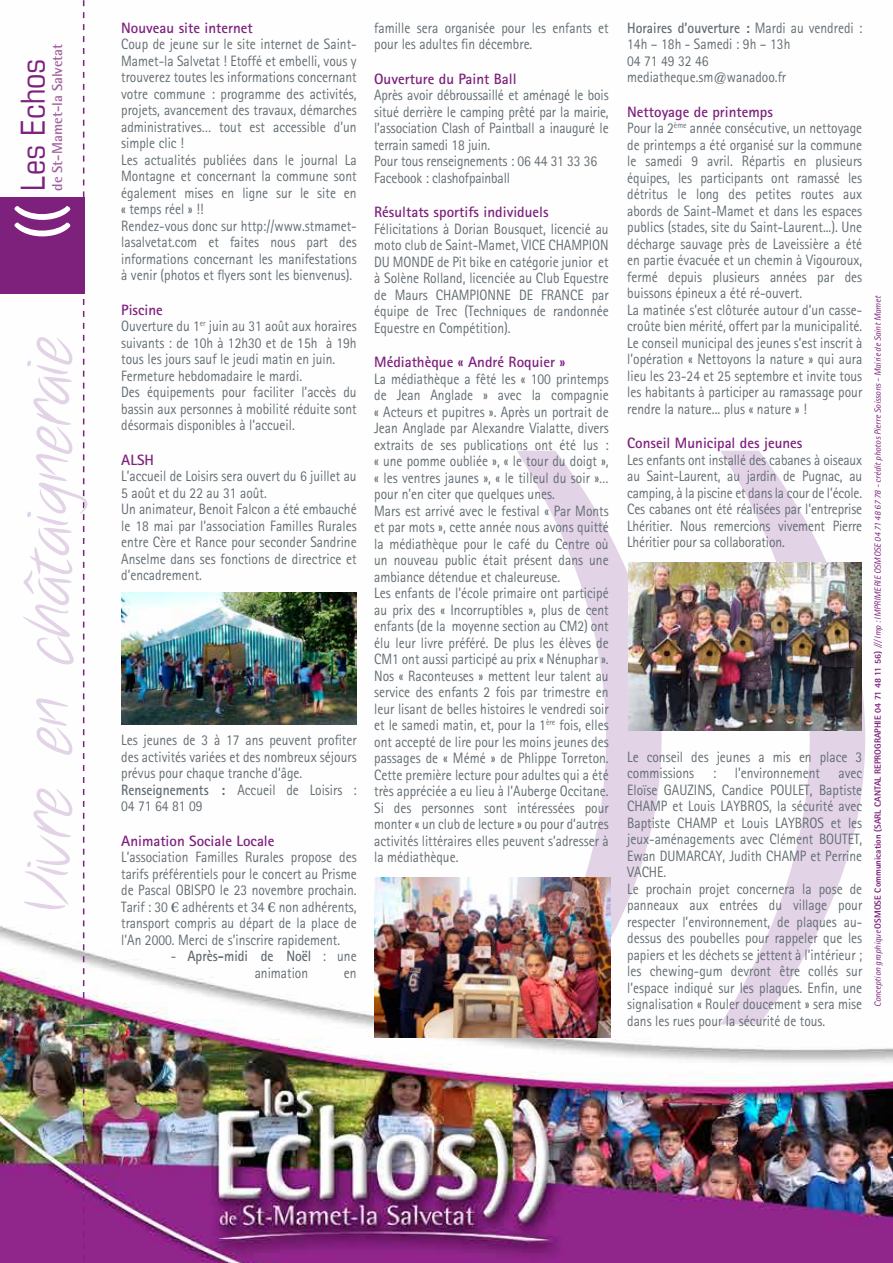
<style>
.page{position:relative;width:893px;height:1263px;background:#fff}
.page>*{position:absolute;margin:0;border:0;box-sizing:border-box;transform-origin:0 0}
.t1{font:611.55px "Microsoft Sans Serif";color:#e2d3e7}
.t2{font:67.5px "Notethis";color:#e2d3e7}
.t3{font:condensed 33.15px "Eurostile";color:#7e217d}
.t4{font:15px/16.5px "Rotis Sans Serif";color:#636d73;scale:.9 1}
.t5{font:700 15px "Rotis Sans Serif Std";color:#7e217d}
.t6{font:700 15px "Rotis Sans Serif Std";color:#636d73;scale:.9 1}
.t7{font:700 14.4px "Rotis Semi Sans Std";color:#a161a0}
.t8{font:italic 9px "Rotis Sans Serif";letter-spacing:-.005em;color:#7e217d}
.s1{font-family:"Rotis Sans Serif Std";font-weight:700}
.s2{font-family:"Minion Pro";font-weight:700;font-stretch:condensed}
.s3{font-family:"Rotis Sans Serif";font-weight:400}
.s4{font-family:"Rotis Sans Serif Std";font-weight:800;font-style:normal}
</style>
<div class="page">
<img style="left:0;top:0;width:893px;height:1263px">
<div style="left:0;top:197px;width:84px;height:96px;background:#7e217d"></div>
<svg style="left:14px;top:206px;width:56px;height:30px"></svg>
<svg style="left:83px;top:0;width:1px;height:1263px"></svg>
<img style="left:122px;top:592px;width:235px;height:132px">
<img style="left:374px;top:877px;width:236px;height:161px">
<img style="left:629px;top:562px;width:233px;height:168px">
<p class="t7" style="left:48px;top:191px;width:149px;rotate:-90deg">de St-Mamet-la Salvetat</p>
<h3 class="t3" style="left:13px;top:191px;width:134px;rotate:-90deg">Les Echos</h3>
<h2 class="t2" style="left:6px;top:911px;width:577px;rotate:-90deg">Vivre en châtaigneraie</h2>
<p class="t5" style="left:121px;top:18px;width:133px">Nouveau site internet</p>
<p class="t4" style="left:121px;top:36px;width:263px">Coup de jeune sur le site internet de Saint-Mamet-la Salvetat ! Etoffé et embelli, vous y trouverez toutes les informations concernant votre commune : programme des activités, projets, avancement des travaux, démarches administratives… tout est accessible d’un simple clic !<br>Les actualités publiées dans le journal La Montagne et concernant la commune sont également mises en ligne sur le site en « temps réel » !!<br>Rendez-vous donc sur http://www.stmamet&shy;lasalvetat.com et faites nous part des informations concernant les manifestations à venir (photos et flyers sont les bienvenus).</p>
<p class="t5" style="left:121px;top:300px;width:43px">Piscine</p>
<p class="t4" style="left:121px;top:318px;width:263px">Ouverture du 1<sup>er</sup> juin au 31 août aux horaires suivants : de 10h à 12h30 et de 15h à 19h tous les jours sauf le jeudi matin en juin.<br>Fermeture hebdomadaire le mardi.<br>Des équipements pour faciliter l’accès du bassin aux personnes à mobilité réduite sont désormais disponibles à l’accueil.</p>
<p class="t5" style="left:121px;top:450px;width:34px">ALSH</p>
<p class="t4" style="left:121px;top:468px;width:263px">L’accueil de Loisirs sera ouvert du 6 juillet au 5 août et du 22 au 31 août.<br>Un animateur, Benoit Falcon a été embauché le 18 mai par l’association Familles Rurales entre Cère et Rance pour seconder Sandrine Anselme dans ses fonctions de directrice et d’encadrement.</p>
<p class="t4" style="left:121px;top:732px;width:263px">Les jeunes de 3 à 17 ans peuvent profiter des activités variées et des nombreux séjours prévus pour chaque tranche d’âge.<br><span class="s1">Renseignements :</span> Accueil de Loisirs :<br>04 71 64 81 09</p>
<p class="t5" style="left:121px;top:831px;width:155px">Animation Sociale Locale</p>
<p class="t4" style="left:121px;top:849px;width:263px;text-align:justify">L’association Familles Rurales propose des tarifs préférentiels pour le concert au Prisme de Pascal OBISPO le 23 novembre prochain.<br>Tarif : 30 <span class="s2">Є</span> adhérents et 34 <span class="s2">Є</span> non adhérents, transport compris au départ de la place de l’An 2000. Merci de s’inscrire rapidement.</p>
<p class="t6" style="left:171px;top:947px;width:208px"><span class="s3">-</span> Après-midi de noël <span class="s3">: une</span></p>
<p class="t4" style="left:255px;top:964px;width:61px">animation</p>
<p class="t4" style="left:344px;top:964px;width:16px">en</p>
<p class="t4" style="left:374px;top:19px;width:262px">famille sera organisée pour les enfants et pour les adultes fin décembre.</p>
<p class="t5" style="left:374px;top:69px;width:144px">Ouverture du Paint Ball</p>
<p class="t4" style="left:374px;top:87px;width:262px">Après avoir débroussaillé et aménagé le bois situé derrière le camping prêté par la mairie, l’association Clash of Paintball a inauguré le terrain samedi 18 juin.<br>Pour tous renseignements : 06 44 31 33 36<br>Facebook : clashofpainball</p>
<p class="t5" style="left:374px;top:203px;width:176px">Résultats sportifs individuels</p>
<p class="t4" style="left:374px;top:220px;width:262px;text-align:justify">Félicitations à Dorian Bousquet, licencié au moto club de Saint-Mamet, VICE CHAMPION DU MONDE de Pit bike en catégorie junior et à Solène Rolland, licenciée au Club Equestre de Maurs CHAMPIONNE DE FRANCE par équipe de Trec (Techniques de randonnée Equestre en Compétition).</p>
<p class="t5" style="left:374px;top:353px;width:193px">Médiathèque « André Roquier »</p>
<p class="t4" style="left:374px;top:370px;width:262px">La médiathèque a fêté les « 100 printemps de Jean Anglade » avec la compagnie « Acteurs et pupitres ». Après un portrait de Jean Anglade par Alexandre Vialatte, divers extraits de ses publications ont été lus : « une pomme oubliée », « le tour du doigt », « les ventres jaunes », « le tilleul du soir »… pour n’en citer que quelques unes.<br>Mars est arrivé avec le festival « Par Monts et par mots », cette année nous avons quitté la médiathèque pour le café du Centre où un nouveau public était présent dans une ambiance détendue et chaleureuse.<br>Les enfants de l’école primaire ont participé au prix des « Incorruptibles », plus de cent enfants (de la moyenne section au CM2) ont élu leur livre préféré. De plus les élèves de CM1 ont aussi participé au prix « Nénuphar ».<br>Nos « Raconteuses » mettent leur talent au service des enfants 2 fois par trimestre en leur lisant de belles histoires le vendredi soir et le samedi matin, et, pour la 1<sup>ère</sup> fois, elles ont accepté de lire pour les moins jeunes des passages de « Mémé » de Phlippe Torreton.<br>Cette première lecture pour adultes qui a été très appréciée a eu lieu à l’Auberge Occitane.<br>Si des personnes sont intéressées pour monter « un club de lecture » ou pour d’autres activités littéraires elles peuvent s’adresser à la médiathèque.</p>
<p class="t6" style="left:627px;top:18px;width:263px">Horaires d’ouverture : <span class="s3">Mardi au vendredi :</span></p>
<p class="t4" style="left:627px;top:36px;width:183px">14h – 18h - Samedi : 9h – 13h<br>04 71 49 32 46 mediatheque.sm@wanadoo.fr</p>
<p class="t5" style="left:627px;top:102px;width:147px">Nettoyage de printemps</p>
<p class="t4" style="left:627px;top:120px;width:263px">Pour la 2<sup>ème</sup> année consécutive, un nettoyage de printemps a été organisé sur la commune le samedi 9 avril. Répartis en plusieurs équipes, les participants ont ramassé les détritus le long des petites routes aux abords de Saint-Mamet et dans les espaces publics (stades, site du Saint-Laurent...). Une décharge sauvage près de Laveissière a été en partie évacuée et un chemin à Vigouroux, fermé depuis plusieurs années par des buissons épineux a été ré-ouvert.<br>La matinée s’est clôturée autour d’un casse&shy;croûte bien mérité, offert par la municipalité.<br>Le conseil municipal des jeunes s’est inscrit à l’opération « Nettoyons la nature » qui aura lieu les 23-24 et 25 septembre et invite tous les habitants à participer au ramassage pour rendre la nature... plus « nature » !</p>
<p class="t5" style="left:627px;top:434px;width:177px">Conseil Municipal des jeunes</p>
<p class="t4" style="left:627px;top:451px;width:263px;text-align:justify">Les enfants ont installé des cabanes à oiseaux au Saint-Laurent, au jardin de Pugnac, au camping, à la piscine et dans la cour de l’école.<br>Ces cabanes ont été réalisées par l’entreprise Lhéritier. Nous remercions vivement Pierre Lhéritier pour sa collaboration.</p>
<h1 class="t1" style="left:495px;top:283px;width:409px">))</h1>
<p class="t4" style="left:627px;top:748px;width:263px">Le conseil des jeunes a mis en place 3 commissions : l’environnement avec Eloïse GAUZINS, Candice POULET, Baptiste CHAMP et Louis LAYBROS, la sécurité avec Baptiste CHAMP et Louis LAYBROS et les jeux-aménagements avec Clément BOUTET, Ewan DUMARCAY, Judith CHAMP et Perrine VACHE.<br>Le prochain projet concernera la pose de panneaux aux entrées du village pour respecter l’environnement, de plaques au&shy;dessus des poubelles pour rappeler que les papiers et les déchets se jettent à l’intérieur ; les chewing-gum devront être collés sur l’espace indiqué sur les plaques. Enfin, une signalisation « Rouler doucement » sera mise dans les rues pour la sécurité de tous.</p>
<p class="t8" style="left:873px;top:1007px;width:713px;rotate:-90deg">Conception graphique <span class="s4">OSMOSE Communication (SARL CANTAL REPROGRAPHIE 04 71 48 11 56)</span> /// Imp : IMPRIMERIE OSMOSE 04 71 48 67 78 - crédit photos Pierre Soissons - Mairie de Saint Mamet</p>
</div>
